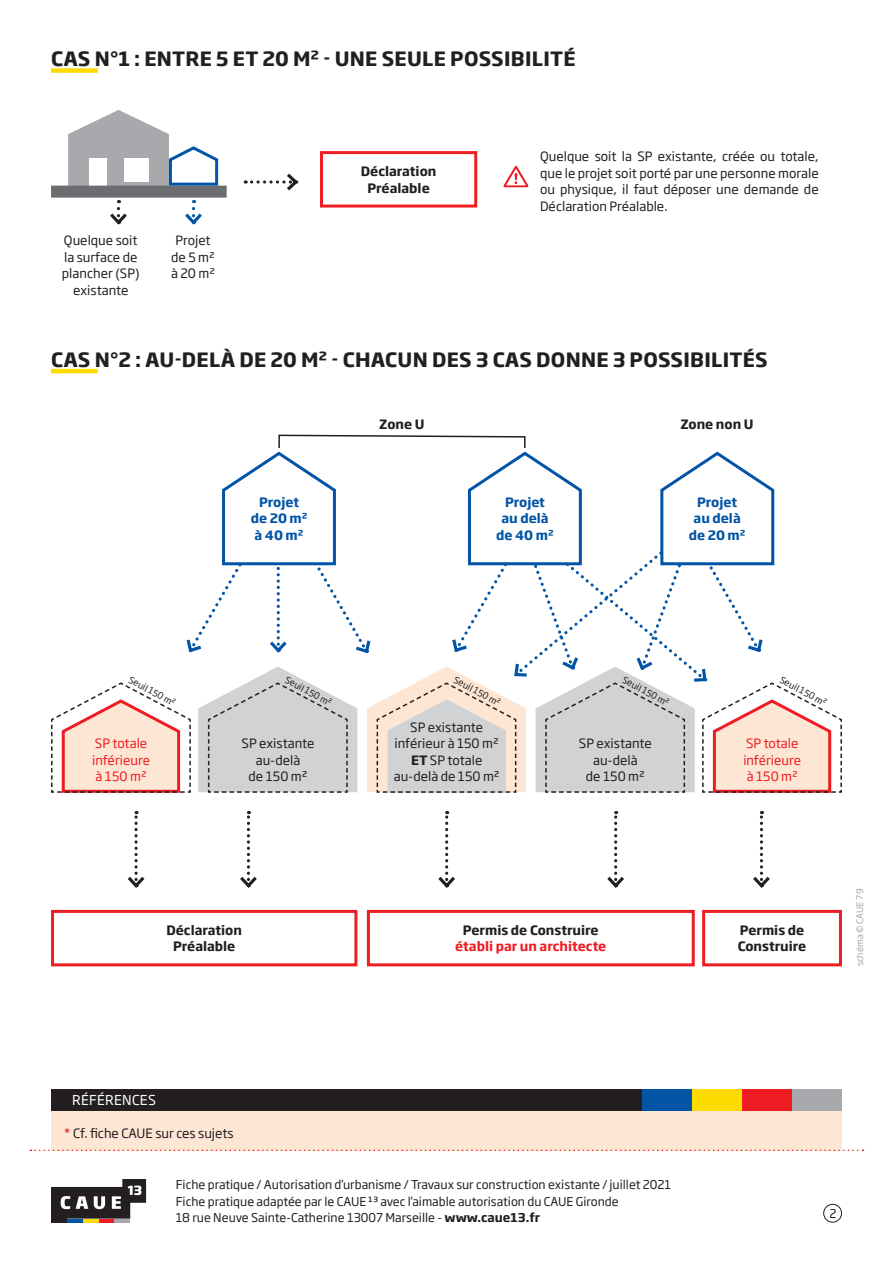
<style>
.page{position:relative;width:893px;height:1263px;background:#fff}
.page>*{position:absolute;margin:0;border:0;box-sizing:border-box;transform-origin:0 0}
.t1{font:700 19.5px "Soho Gothic Pro";letter-spacing:.015em;color:#231f20}
.t2{font:13.5px "Soho Gothic Pro";letter-spacing:.02em;color:#fff}
.t3{font:12.75px/16.5px "Soho Gothic Pro";color:#231f20;text-align:center}
.t4{font:700 12.75px/16.5px "Soho Gothic Pro";color:#231f20;text-align:center}
.t5{font:700 12.75px/16.5px "Soho Gothic Pro";color:#0154a6;text-align:center}
.t6{font:12.75px/16.5px "Soho Gothic Pro";color:#ee1d23}
.t7{font:700 12.75px "Soho Gothic Pro";color:#ee1d23}
.t8{font:12px/16.5px "Soho Gothic Pro";color:#231f20}
.t9{font:9px "Soho Gothic Pro";color:#231f20}
.t10{font:9px "Soho Gothic Pro";color:#a8a9ad}
.s1{font-weight:700}
.s2{color:#ee1d23}
</style>
<div class="page">
<svg style="left:99px;top:1218px;width:15px;height:4px"></svg>
<svg style="left:83px;top:1218px;width:16px;height:4px"></svg>
<svg style="left:67px;top:1218px;width:16px;height:4px"></svg>
<div style="left:51px;top:1216px;width:16px;height:6px;background:#231f20"></div>
<svg style="left:114px;top:1218px;width:16px;height:4px"></svg>
<svg style="left:51px;top:1179px;width:95px;height:39px"></svg>
<div style="left:51px;top:1089px;width:791px;height:61px;background:#fee6d5"></div>
<div style="left:51px;top:910px;width:306px;height:56px;border:3px solid #ee1d23"></div>
<div style="left:320px;top:151px;width:157px;height:57px;border:3px solid #ee1d23"></div>
<svg style="left:127px;top:811px;width:18px;height:77px"></svg>
<svg style="left:240px;top:811px;width:17px;height:77px"></svg>
<svg style="left:438px;top:811px;width:17px;height:77px"></svg>
<svg style="left:607px;top:811px;width:17px;height:77px"></svg>
<svg style="left:753px;top:811px;width:17px;height:77px"></svg>
<svg style="left:51px;top:434px;width:791px;height:359px"></svg>
<div style="left:367px;top:910px;width:328px;height:56px;border:3px solid #ee1d23"></div>
<div style="left:823px;top:1204px;width:19px;height:18px;border:1px solid #231f20;border-radius:50%"></div>
<svg style="left:31px;top:1149px;width:832px;height:2px"></svg>
<div style="left:51px;top:68px;width:47px;height:5px;background:#ffdc01"></div>
<hr style="left:51px;top:369px;width:47px;height:4px;background:#ffdc01">
<svg style="left:110px;top:209px;width:17px;height:16px"></svg>
<svg style="left:252px;top:173px;width:47px;height:18px"></svg>
<svg style="left:185px;top:209px;width:17px;height:16px"></svg>
<div style="left:51px;top:186px;width:176px;height:12px;background:#6c6d70"></div>
<svg style="left:62px;top:110px;width:158px;height:76px"></svg>
<svg style="left:504px;top:166px;width:24px;height:21px"></svg>
<div style="left:51px;top:1089px;width:541px;height:21px;background:#231f20"></div>
<div style="left:692px;top:1089px;width:50px;height:21px;background:#ffdc01"></div>
<div style="left:642px;top:1089px;width:50px;height:21px;background:#0154a6"></div>
<div style="left:592px;top:1089px;width:50px;height:21px;background:#231f20"></div>
<div style="left:742px;top:1089px;width:50px;height:21px;background:#ee1d23"></div>
<div style="left:792px;top:1089px;width:50px;height:21px;background:#a8a9ad"></div>
<div style="left:702px;top:910px;width:140px;height:56px;border:3px solid #ee1d23"></div>
<h1 class="t1" style="left:51px;top:44px;width:526px">CAS N°1 : ENTRE 5 ET 20 M² - UNE SEULE POSSIBILITÉ</h1>
<p class="t3" style="left:62px;top:231px;width:79px">Quelque soit la surface de plancher (SP) existante</p>
<p class="t3" style="left:171px;top:231px;width:46px">Projet de 5 m² à 20 m²</p>
<p class="t4" style="left:361px;top:162px;width:77px">Déclaration<br>Préalable</p>
<p class="t3" style="left:540px;top:147px;width:280px;text-align:justify">Quelque soit la SP existante, créée ou totale, que le projet soit porté par une personne morale ou physique, il faut déposer une demande de Déclaration Préalable.</p>
<h1 class="t1" style="left:51px;top:344px;width:718px">CAS N°2 : AU-DELÀ DE 20 M² - CHACUN DES 3 CAS DONNE 3 POSSIBILITÉS</h1>
<p class="t4" style="left:379px;top:415px;width:47px">Zone U</p>
<p class="t4" style="left:680px;top:415px;width:75px">Zone non U</p>
<p class="t5" style="left:251px;top:493px;width:58px">Projet de 20 m² à 40 m²</p>
<p class="t5" style="left:496px;top:493px;width:59px">Projet au delà de 40 m²</p>
<p class="t5" style="left:689px;top:493px;width:58px">Projet au delà de 20 m²</p>
<p class="t9" style="left:133px;top:673px;width:53px;rotate:28deg">Seuil 150 m²</p>
<p class="t6" style="left:92px;top:734px;width:59px">SP totale inférieure à 150 m²</p>
<p class="t9" style="left:289px;top:673px;width:53px;rotate:28deg">Seuil 150 m²</p>
<p class="t3" style="left:242px;top:734px;width:74px">SP existante au-delà<br>de 150 m²</p>
<p class="t4" style="left:166px;top:921px;width:77px">Déclaration<br>Préalable</p>
<p class="t9" style="left:458px;top:673px;width:53px;rotate:28deg">Seuil 150 m²</p>
<p class="t9" style="left:784px;top:673px;width:53px;rotate:28deg">Seuil 150 m²</p>
<p class="t3" style="left:394px;top:718px;width:107px">SP existante inférieur à 150 m²<br><span class="s1">ET</span> SP totale au-delà de 150 m²</p>
<p class="t9" style="left:626px;top:673px;width:53px;rotate:28deg">Seuil 150 m²</p>
<p class="t3" style="left:579px;top:734px;width:74px">SP existante au-delà<br>de 150 m²</p>
<p class="t6" style="left:743px;top:734px;width:59px">SP totale inférieure à 150 m²</p>
<p class="t4" style="left:463px;top:921px;width:137px">Permis de Construire</p>
<p class="t7" style="left:455px;top:936px;width:153px">établi par un architecte</p>
<p class="t4" style="left:738px;top:921px;width:70px;text-align:left">Permis de<br>Construire</p>
<p class="t10" style="left:853px;top:966px;width:79px;rotate:-90deg">schéma © CAUE 79</p>
<p class="t2" style="left:72px;top:1090px;width:85px">RÉFÉRENCES</p>
<p class="t3" style="left:64px;top:1124px;width:171px"><span class="s2">*</span> Cf. fiche CAUE sur ces sujets</p>
<p class="t8" style="left:176px;top:1176px;width:497px">Fiche pratique / Autorisation d’urbanisme / Travaux sur construction existante / juillet 2021<br>Fiche pratique adaptée par le CAUE¹³ avec l’aimable autorisation du CAUE Gironde<br>18 rue Neuve Sainte-Catherine 13007 Marseille - <span class="s1">www.caue13.fr</span></p>
<p class="t8" style="left:829px;top:1204px;width:9px">2</p>
</div>
